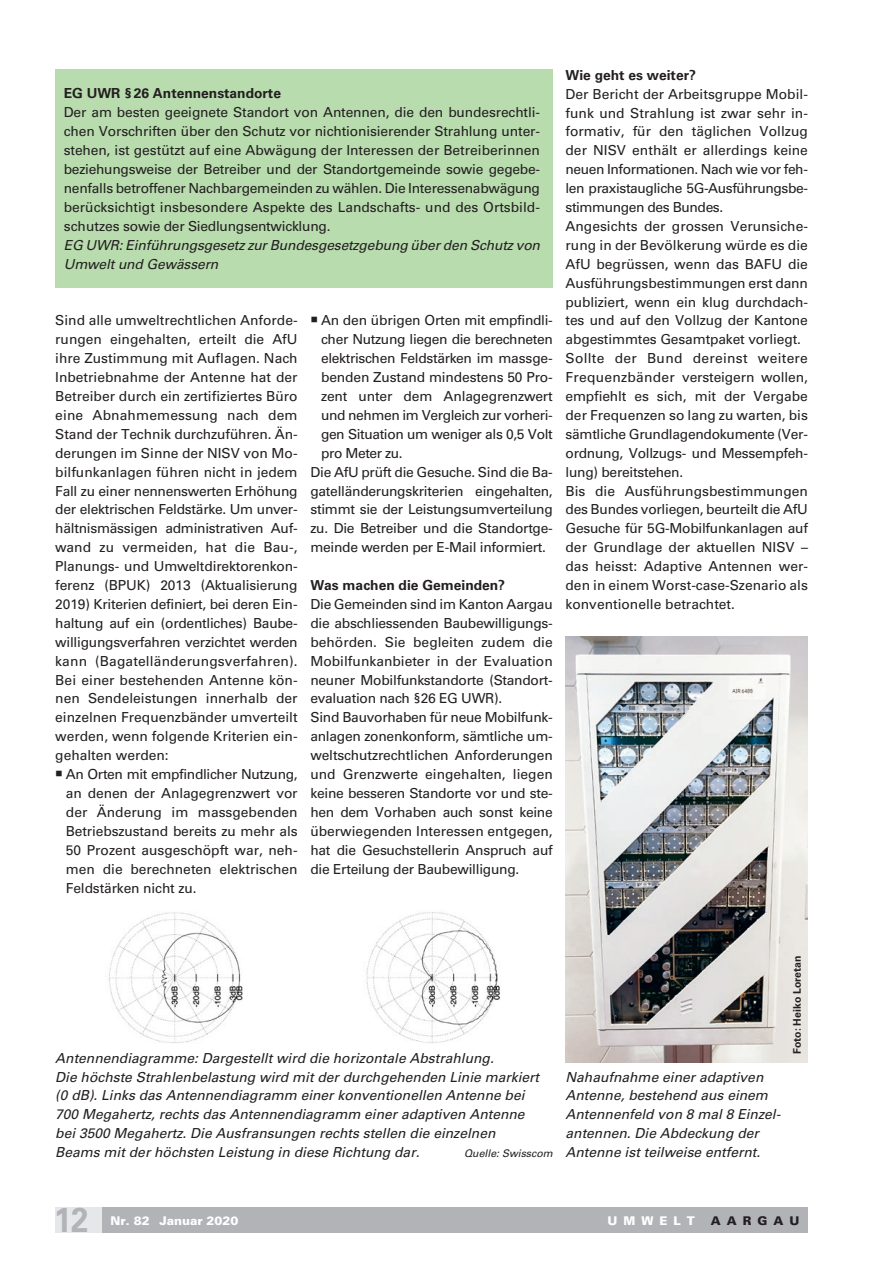
<style>
.page{position:relative;width:893px;height:1263px;background:#fff}
.page>*{position:absolute;margin:0;border:0;box-sizing:border-box;transform-origin:0 0}
.t1{font:700 34.5px "Univers LT Std";color:#b2b3b7;scale:.9 1}
.t2{font:13.8px/18.9px "Univers LT Std";letter-spacing:-.01em;color:#231f20}
.t3{font:italic 13.8px/18.9px "Univers LT Std";color:#231f20}
.t4{font:13.8px "Univers LT Std";letter-spacing:.01em;color:#231f20}
.t5{font:13.8px "Univers LT Std";letter-spacing:-.03em;color:#231f20}
.t6{font:700 13.8px "Univers LT Std";color:#231f20}
.t7{font:900 12px "Univers LT Std";color:#fff}
.t8{font:900 12px "Univers LT Std";letter-spacing:.5em;color:#231f20}
.t9{font:700 10.5px "Univers LT Std";color:#231f20}
.t10{font:italic 10.5px "Univers LT Std";color:#231f20}
.s1{font-family:"Carta"}
</style>
<div class="page">
<div style="left:102px;top:1207px;width:706px;height:26px;background:#b2b3b7"></div>
<div style="left:55px;top:1207px;width:47px;height:26px;background:#e6e7e9"></div>
<div style="left:55px;top:69px;width:498px;height:219px;background:#b8dcae"></div>
<img style="left:366px;top:912px;width:134px;height:131px">
<img style="left:109px;top:912px;width:134px;height:131px">
<img style="left:566px;top:637px;width:242px;height:426px">
<p class="t6" style="left:64px;top:85px;width:219px">EG UWR §26 Antennenstandorte</p>
<p class="t2" style="left:64px;top:103px;width:478px;text-align:justify">Der am besten geeignete Standort von Antennen, die den bundesrechtli&shy;chen Vorschriften über den Schutz vor nichtionisierender Strahlung unter&shy;stehen, ist gestützt auf eine Abwägung der Interessen der Betreiberinnen beziehungsweise der Betreiber und der Standortgemeinde sowie gegebe&shy;nenfalls betroffener Nachbargemeinden zu wählen. Die Interessenabwägung berücksichtigt insbesondere Aspekte des Landschafts- und des Ortsbild&shy;schutzes sowie der Siedlungsentwicklung.</p>
<p class="t3" style="left:64px;top:235px;width:478px">EG UWR: Einführungsgesetz zur Bundesgesetzgebung über den Schutz von<br>Umwelt und Gewässern</p>
<p class="t2" style="left:55px;top:311px;width:244px">Sind alle umweltrechtlichen Anforde-</p>
<p class="t2" style="left:55px;top:330px;width:244px">rungen eingehalten, erteilt die AfU</p>
<p class="t2" style="left:55px;top:349px;width:244px">ihre Zustimmung mit Auflagen. Nach</p>
<p class="t2" style="left:55px;top:368px;width:244px">Inbetriebnahme der Antenne hat der</p>
<p class="t2" style="left:55px;top:387px;width:244px">Betreiber durch ein zertifiziertes Büro</p>
<p class="t4" style="left:55px;top:407px;width:244px">eine Abnahmemessung nach dem</p>
<p class="t2" style="left:55px;top:425px;width:244px">Stand der Technik durchzuführen. Än-</p>
<p class="t2" style="left:55px;top:443px;width:244px">derungen im Sinne der NISV von Mo-</p>
<p class="t2" style="left:55px;top:462px;width:244px">bilfunkanlagen führen nicht in jedem</p>
<p class="t2" style="left:55px;top:481px;width:244px">Fall zu einer nennenswerten Erhöhung</p>
<p class="t2" style="left:55px;top:500px;width:244px">der elektrischen Feldstärke. Um unver-</p>
<p class="t2" style="left:55px;top:519px;width:244px">hältnismässigen administrativen Auf-</p>
<p class="t4" style="left:55px;top:539px;width:244px">wand zu vermeiden, hat die Bau-,</p>
<p class="t2" style="left:55px;top:557px;width:244px">Planungs- und Umweltdirektorenkon-</p>
<p class="t2" style="left:55px;top:576px;width:244px">ferenz (BPUK) 2013 (Aktualisierung</p>
<p class="t2" style="left:55px;top:595px;width:244px">2019) Kriterien definiert, bei deren Ein-</p>
<p class="t2" style="left:55px;top:614px;width:244px">haltung auf ein (ordentliches) Baube-</p>
<p class="t2" style="left:55px;top:632px;width:244px">willigungsverfahren verzichtet werden</p>
<p class="t4" style="left:55px;top:653px;width:244px">kann (Bagatelländerungsverfahren).</p>
<p class="t2" style="left:55px;top:670px;width:244px">Bei einer bestehenden Antenne kön-</p>
<p class="t2" style="left:55px;top:689px;width:244px">nen Sendeleistungen innerhalb der</p>
<p class="t2" style="left:55px;top:708px;width:244px">einzelnen Frequenzbänder umverteilt</p>
<p class="t2" style="left:55px;top:727px;width:244px">werden, wenn folgende Kriterien ein-</p>
<p class="t2" style="left:55px;top:746px;width:115px">gehalten werden:</p>
<p class="t2" style="left:55px;top:765px;width:244px"><span class="s1">h</span> An Orten mit empfindlicher Nutzung,</p>
<p class="t2" style="left:66px;top:784px;width:233px">an denen der Anlagegrenzwert vor</p>
<p class="t2" style="left:66px;top:803px;width:233px">der Änderung im massgebenden</p>
<p class="t2" style="left:66px;top:821px;width:233px">Betriebszustand bereits zu mehr als</p>
<p class="t2" style="left:66px;top:840px;width:233px">50 Prozent ausgeschöpft war, neh-</p>
<p class="t2" style="left:66px;top:859px;width:233px">men die berechneten elektrischen</p>
<p class="t2" style="left:66px;top:878px;width:132px">Feldstärken nicht zu.</p>
<p class="t2" style="left:310px;top:311px;width:244px"><span class="s1">h</span> An den übrigen Orten mit empfindli-</p>
<p class="t2" style="left:321px;top:330px;width:233px">cher Nutzung liegen die berechneten</p>
<p class="t2" style="left:321px;top:349px;width:233px">elektrischen Feldstärken im massge-</p>
<p class="t2" style="left:321px;top:368px;width:233px">benden Zustand mindestens 50 Pro-</p>
<p class="t2" style="left:321px;top:387px;width:233px">zent unter dem Anlagegrenzwert</p>
<p class="t5" style="left:321px;top:407px;width:233px">und nehmen im Vergleich zur vorheri-</p>
<p class="t5" style="left:321px;top:426px;width:233px">gen Situation um weniger als 0,5 Volt</p>
<p class="t5" style="left:321px;top:445px;width:83px">pro Meter zu.</p>
<p class="t2" style="left:310px;top:462px;width:244px">Die AfU prüft die Gesuche. Sind die Ba-</p>
<p class="t2" style="left:310px;top:481px;width:244px">gatelländerungskriterien eingehalten,</p>
<p class="t2" style="left:310px;top:500px;width:244px">stimmt sie der Leistungsumverteilung</p>
<p class="t2" style="left:310px;top:519px;width:244px">zu. Die Betreiber und die Standortge-</p>
<p class="t2" style="left:310px;top:538px;width:237px">meinde werden per E-Mail informiert.</p>
<p class="t6" style="left:310px;top:577px;width:196px">Was machen die Gemeinden?</p>
<p class="t2" style="left:310px;top:595px;width:244px">Die Gemeinden sind im Kanton Aargau die abschliessenden Baubewilligungs&shy;behörden. Sie begleiten zudem die Mobilfunkanbieter in der Evaluation neuner Mobilfunkstandorte (Standort&shy;evaluation nach §26 EG UWR).<br>Sind Bauvorhaben für neue Mobilfunk&shy;anlagen zonenkonform, sämtliche um&shy;weltschutzrechtlichen Anforderungen und Grenzwerte eingehalten, liegen keine besseren Standorte vor und ste&shy;hen dem Vorhaben auch sonst keine überwiegenden Interessen entgegen, hat die Gesuchstellerin Anspruch auf die Erteilung der Baubewilligung.</p>
<p class="t6" style="left:566px;top:67px;width:132px">Wie geht es weiter?</p>
<p class="t2" style="left:566px;top:84px;width:244px">Der Bericht der Arbeitsgruppe Mobil&shy;funk und Strahlung ist zwar sehr in&shy;formativ, für den täglichen Vollzug der NISV enthält er allerdings keine neuen Informationen. Nach wie vor feh&shy;len praxistaugliche 5G-Ausführungsbe&shy;stimmungen des Bundes.<br>Angesichts der grossen Verunsiche&shy;rung in der Bevölkerung würde es die AfU begrüssen, wenn das BAFU die Ausführungsbestimmungen erst dann publiziert, wenn ein klug durchdach&shy;tes und auf den Vollzug der Kantone abgestimmtes Gesamtpaket vorliegt.<br>Sollte der Bund dereinst weitere Frequenzbänder versteigern wollen, empfiehlt es sich, mit der Vergabe der Frequenzen so lang zu warten, bis sämtliche Grundlagendokumente (Ver&shy;ordnung, Vollzugs- und Messempfeh&shy;lung) bereitstehen.<br>Bis die Ausführungsbestimmungen des Bundes vorliegen, beurteilt die AfU Gesuche für 5G-Mobilfunkanlagen auf der Grundlage der aktuellen NISV – das heisst: Adaptive Antennen wer&shy;den in einem Worst-case-Szenario als konventionelle betrachtet.</p>
<p class="t3" style="left:55px;top:1048px;width:485px">Antennendiagramme: Dargestellt wird die horizontale Abstrahlung.<br>Die höchste Strahlenbelastung wird mit der durchgehenden Linie markiert (0 dB). Links das Antennendiagramm einer konventionellen Antenne bei 700 Megahertz, rechts das Antennendiagramm einer adaptiven Antenne bei 3500 Megahertz. Die Ausfransungen rechts stellen die einzelnen Beams mit der höchsten Leistung in diese Richtung dar.</p>
<p class="t10" style="left:464px;top:1147px;width:90px">Quelle: Swisscom</p>
<p class="t3" style="left:566px;top:1067px;width:217px">Nahaufnahme einer adaptiven<br>Antenne, bestehend aus einem<br>Antennenfeld von 8 mal 8 Einzel&shy;antennen. Die Abdeckung der<br>Antenne ist teilweise entfernt.</p>
<p class="t9" style="left:791px;top:1054px;width:100px;rotate:-90deg">Foto: Heiko Loretan</p>
<h1 class="t1" style="left:54px;top:1200px;width:40px">12</h1>
<p class="t7" style="left:111px;top:1213px;width:130px">Nr. 82 Januar 2020</p>
<p class="t7" style="left:608px;top:1213px;width:89px">UMWELT</p>
<p class="t8" style="left:711px;top:1213px;width:90px">AARGAU</p>
</div>
